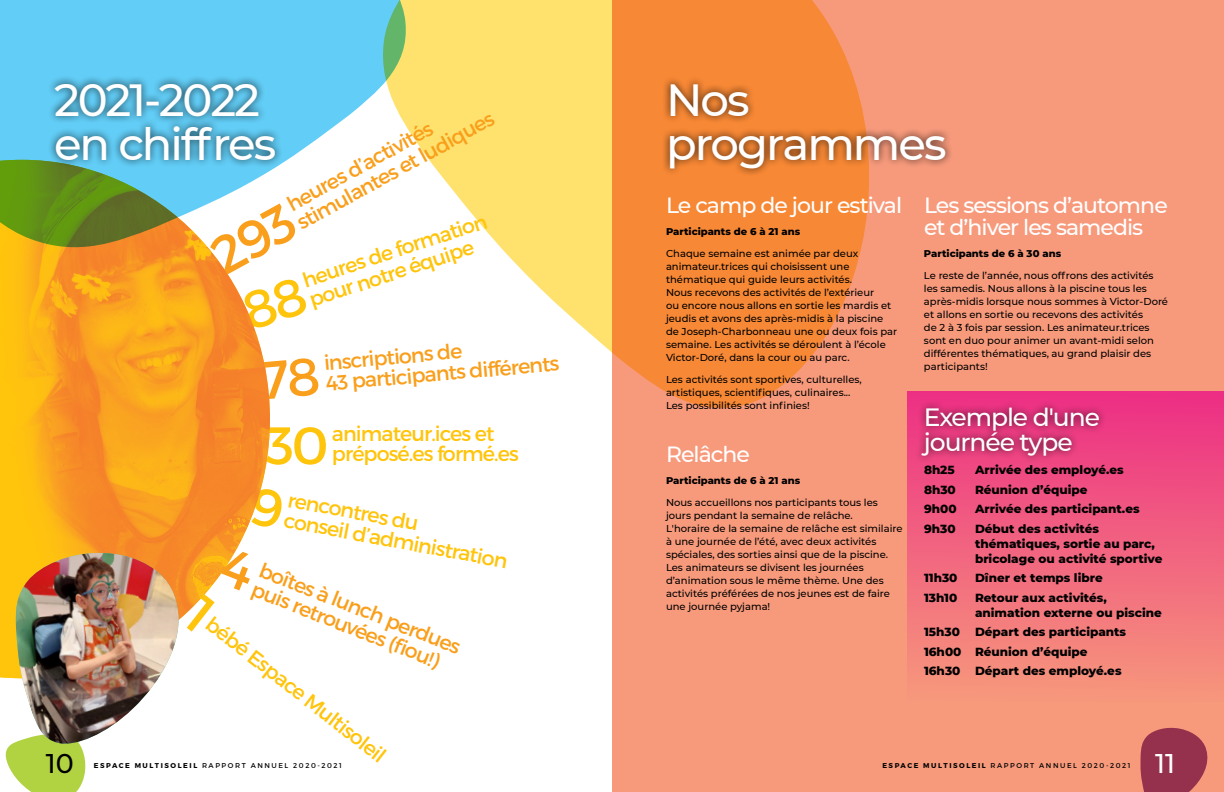
<style>
.page{position:relative;width:1224px;height:792px;background:#fff}
.page>*{position:absolute;margin:0;border:0;box-sizing:border-box;transform-origin:0 0}
.t1{font:53.1px "Montserrat";color:#ffc40c}
.t2{font:500 45px/44px "Montserrat";letter-spacing:-.045em;color:#fff}
.t3{font:500 27px "Montserrat";color:#fff}
.t4{font:500 27px "Montserrat";color:#000}
.t5{font:500 25px/25px "Montserrat";letter-spacing:-.045em;color:#fff}
.t6{font:500 22px/22px "Montserrat";letter-spacing:-.045em;color:#fff}
.t7{font:20.7px/20.8px "Montserrat";letter-spacing:-.045em;color:#ffc40c}
.t8{font:20.7px/20.8px "Montserrat";color:#f99f1c}
.t9{font:800 12px/15px "Montserrat";color:#000}
.t10{font:500 10px/13px "Montserrat";color:#000}
.t11{font:800 10px "Montserrat";color:#000}
.t12{font:7px "Montserrat";letter-spacing:.22em;color:#000}
.s1{font-weight:700}
</style>
<div class="page">
<div style="left:612px;top:0;width:612px;height:792px;background:#f79a7c"></div>
<svg style="left:408px;top:0;width:461px;height:408px"></svg>
<img style="left:0;top:257px;width:270px;height:421px">
<svg style="left:0;top:0;width:408px;height:257px;fill:#62cdf6"></svg>
<svg style="left:1140px;top:727px;width:68px;height:65px"></svg>
<div style="left:662px;top:76px;width:292px;height:101px;background:#000;opacity:.75"></div>
<div style="left:47px;top:75px;width:236px;height:93px;background:#000;opacity:.75"></div>
<div style="left:908px;top:392px;width:316px;height:310px;background:linear-gradient(to bottom,#ed2e84,#f6987c)"></div>
<div style="left:914px;top:400px;width:193px;height:64px;background:#000;opacity:.75"></div>
<svg style="left:250px;top:487px;width:20px;height:42px"></svg>
<svg style="left:259px;top:357px;width:11px;height:43px"></svg>
<img style="left:4px;top:547px;width:254px;height:245px">
<svg style="left:208px;top:203px;width:101px;height:128px"></svg>
<h2 class="t2" style="left:54px;top:76px;width:224px">2021-2022 en chiffres</h2>
<h3 class="t8" style="left:283px;top:197px;width:223px;rotate:-29deg">heures d’activités stimulantes et ludiques</h3>
<h3 class="t7" style="left:300px;top:270px;width:194px;rotate:-18deg">heures de formation pour notre équipe</h3>
<h3 class="t8" style="left:323px;top:352px;width:140px;rotate:-5deg">inscriptions de</h3>
<h3 class="t8" style="left:325px;top:373px;width:236px;rotate:-5deg">43 participants différents</h3>
<h3 class="t4" style="left:46px;top:745px;width:29px">10</h3>
<h3 class="t7" style="left:332px;top:423px;width:164px">animateur.ices et</h3>
<h1 class="t1" style="left:265px;top:413px;width:64px">30</h1>
<h3 class="t7" style="left:332px;top:443px;width:188px">préposé.es formé.es</h3>
<h3 class="t7" style="left:290px;top:489px;width:134px;rotate:11deg">rencontres du</h3>
<h3 class="t7" style="left:287px;top:509px;width:229px;rotate:11deg">conseil d’administration</h3>
<h3 class="t8" style="left:264px;top:558px;width:216px;rotate:22deg">boîtes à lunch perdues</h3>
<h3 class="t8" style="left:257px;top:578px;width:202px;rotate:22deg">puis retrouvées (fi ou!)</h3>
<h3 class="t7" style="left:215px;top:613px;width:224px;rotate:38deg">bébé Espace Multisoleil</h3>
<p class="t12" style="left:94px;top:761px;width:250px"><span class="s1">ESPACE MULTISOLEIL</span> RAPPORT ANNUEL 2020-2021</p>
<h2 class="t2" style="left:666px;top:76px;width:282px">Nos programmes</h2>
<h3 class="t6" style="left:666px;top:193px;width:238px">Le camp de jour estival</h3>
<p class="t11" style="left:666px;top:224px;width:136px">Participants de 6 à 21 ans</p>
<p class="t10" style="left:666px;top:246px;width:233px">Chaque semaine est animée par deux animateur.trices qui choisissent une thématique qui guide leurs activités.<br>Nous recevons des activités de l’extérieur<br>ou encore nous allons en sortie les mardis et jeudis et avons des après-midis à la piscine de Joseph-Charbonneau une ou deux fois par semaine. Les activités se déroulent à l’école Victor-Doré, dans la cour ou au parc.</p>
<p class="t10" style="left:666px;top:372px;width:197px">Les activités sont sportives, culturelles, artistiques, scientifiques, culinaires...<br>Les possibilités sont infinies!</p>
<h3 class="t6" style="left:666px;top:442px;width:85px">Relâche</h3>
<p class="t11" style="left:666px;top:473px;width:136px">Participants de 6 à 21 ans</p>
<p class="t10" style="left:666px;top:495px;width:238px">Nous accueillons nos participants tous les jours pendant la semaine de relâche.<br>L'horaire de la semaine de relâche est similaire à une journée de l’été, avec deux activités spéciales, des sorties ainsi que de la piscine.<br>Les animateurs se divisent les journées d’animation sous le même thème. Une des activités préférées de nos jeunes est de faire une journée pyjama!</p>
<h3 class="t6" style="left:924px;top:193px;width:245px">Les sessions d’automne et d’hiver les samedis</h3>
<p class="t11" style="left:924px;top:246px;width:139px">Participants de 6 à 30 ans</p>
<p class="t10" style="left:924px;top:268px;width:246px">Le reste de l’année, nous offrons des activités les samedis. Nous allons à la piscine tous les après-midis lorsque nous sommes à Victor-Doré et allons en sortie ou recevons des activités<br>de 2 à 3 fois par session. Les animateur.trices sont en duo pour animer un avant-midi selon différentes thématiques, au grand plaisir des participants!</p>
<h3 class="t5" style="left:924px;top:404px;width:177px">Exemple d'une journée type</h3>
<p class="t9" style="left:924px;top:462px;width:32px">8h25</p>
<p class="t9" style="left:975px;top:462px;width:150px">Arrivée des employé.es</p>
<p class="t9" style="left:924px;top:481px;width:33px">8h30</p>
<p class="t9" style="left:975px;top:481px;width:114px">Réunion d’équipe</p>
<p class="t9" style="left:924px;top:501px;width:34px">9h00</p>
<p class="t9" style="left:975px;top:501px;width:166px">Arrivée des participant.es</p>
<p class="t9" style="left:924px;top:520px;width:33px">9h30</p>
<p class="t9" style="left:975px;top:520px;width:189px">Début des activités thématiques, sortie au parc, bricolage ou activité sportive</p>
<p class="t9" style="left:924px;top:570px;width:35px">11h30</p>
<p class="t9" style="left:975px;top:570px;width:129px">Dîner et temps libre</p>
<p class="t9" style="left:924px;top:589px;width:35px">13h10</p>
<p class="t9" style="left:975px;top:589px;width:189px">Retour aux activités, animation externe ou piscine</p>
<p class="t9" style="left:924px;top:624px;width:37px">15h30</p>
<p class="t9" style="left:924px;top:622px;width:204px;line-height:19.5px;text-indent:51px">Départ des participants<br>16h00 Réunion d’équipe<br>16h30 Départ des employé.es</p>
<p class="t12" style="left:882px;top:761px;width:250px"><span class="s1">ESPACE MULTISOLEIL</span> RAPPORT ANNUEL 2020-2021</p>
<h3 class="t3" style="left:1155px;top:745px;width:21px">11</h3>
</div>
